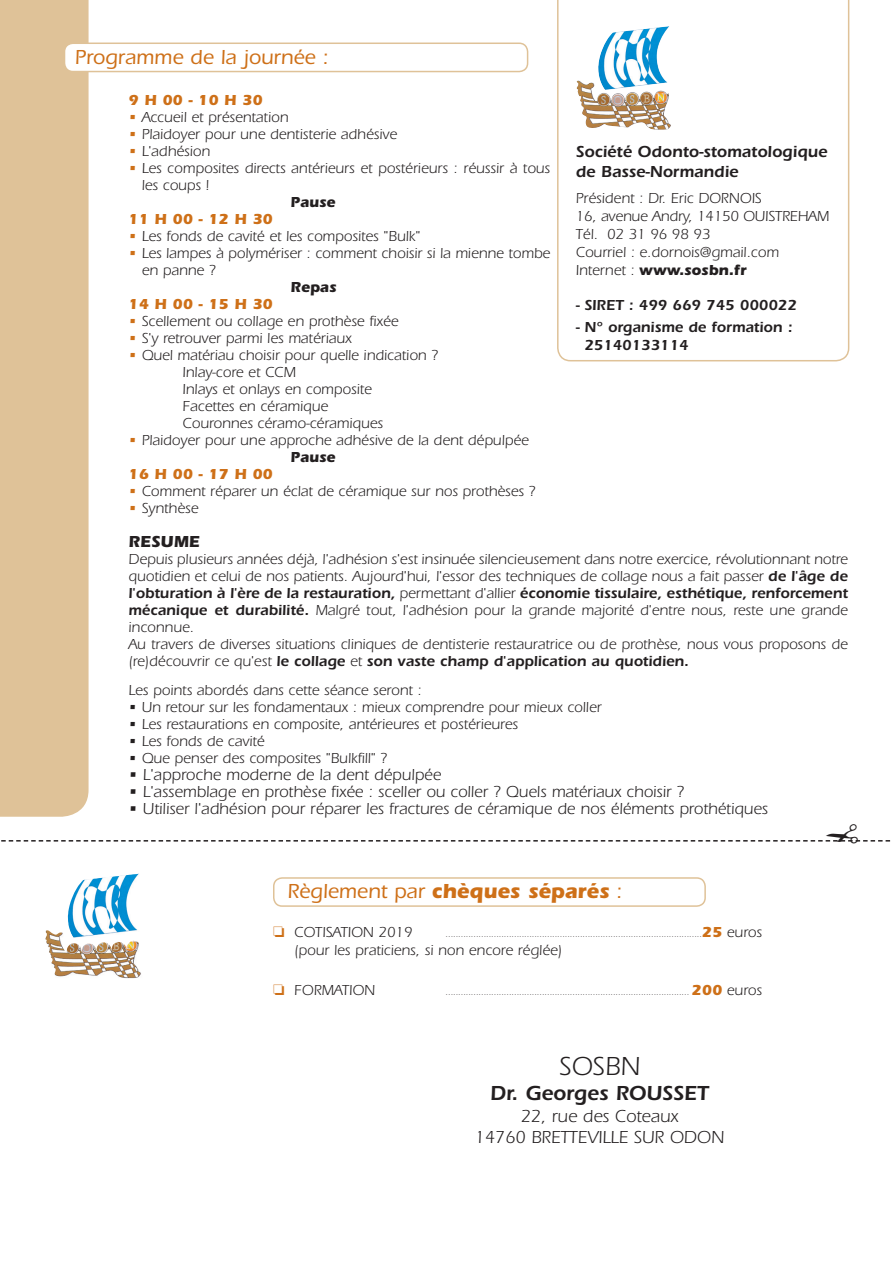
<style>
.page{position:relative;width:893px;height:1263px;background:#fff}
.page>*{position:absolute;margin:0;border:0;box-sizing:border-box;transform-origin:0 0}
.Normal_e{font:27px "Itc Eras";color:#231f20}
.Normal_e-2{font:700 21px "Itc Eras";color:#ce7018}
.Normal_e-3{font:500 21px "Itc Eras";color:#ce7018}
.Normal_e-4{font:600 21px "Itc Eras";color:#231f20}
.Normal_e-5{font:18px "Itc Eras";color:#231f20}
.Normal_e-6{font:16.5px "Itc Eras";color:#231f20}
.Normal_e-7{font:600 16.5px "Itc Eras";color:#231f20}
.Normal_e-8{font:700 16.5px "Itc Eras";color:#231f20}
.Normal_e-9{font:15px/17px "Itc Eras";color:#231f20}
.Normal_e-10{font:600 15px/18px "Itc Eras";color:#231f20}
.Normal_e-11{font:700 15px "Itc Eras";color:#ce7018}
.Normal_e-12{font:700 15px "Itc Eras";color:#231f20}
.Normal_e-13{font:9px "Itc Eras";color:#231f20}
.s1{color:#ce7018}
.s2{font-weight:600}
.s3{font-weight:700}
.s4{font-weight:500}
.s5{font-weight:700;font-size:15px;color:#ce7018}
.s6{font-size:15px}
</style>
<div class="page">
<div style="left:0;top:0;width:89px;height:817px;background:#dfc298"></div>
<div style="left:65px;top:43px;width:463px;height:29px;background:#fff;border-radius:9px"></div>
<div style="left:64px;top:43px;width:464px;height:29px;border:2px solid #dfc298;border-radius:9px"></div>
<svg style="left:557px;top:0;width:292px;height:361px"></svg>
<img style="left:576px;top:26px;width:93px;height:104px">
<img style="left:45px;top:873px;width:96px;height:106px">
<div style="left:273px;top:877px;width:433px;height:30px;border:2px solid #dfc298;border-radius:9px"></div>
<svg style="left:1px;top:840px;width:890px;height:2px"></svg>
<p class="Normal_e-3" style="left:75px;top:45px;width:255px">Programme de la journée :</p>
<p class="Normal_e-11" style="left:129px;top:91px;width:136px">9 H 00 - 10 H 30</p>
<p class="Normal_e-9" style="left:129px;top:109px;width:161px"><span class="s1">•</span> Accueil et présentation</p>
<p class="Normal_e-9" style="left:129px;top:126px;width:270px"><span class="s1">•</span> Plaidoyer pour une dentisterie adhésive</p>
<p class="Normal_e-9" style="left:129px;top:143px;width:83px"><span class="s1">•</span> L'adhésion</p>
<p class="Normal_e-9" style="left:142px;top:160px;width:410px;text-indent:-13px"><span class="s1">•</span> Les composites directs antérieurs et postérieurs : réussir à tous les coups !</p>
<p class="Normal_e-12" style="left:291px;top:193px;width:46px">Pause</p>
<p class="Normal_e-11" style="left:129px;top:210px;width:146px">11 H 00 - 12 H 30</p>
<p class="Normal_e-9" style="left:129px;top:228px;width:293px"><span class="s1">•</span> Les fonds de cavité et les composites "Bulk"</p>
<p class="Normal_e-9" style="left:142px;top:244px;width:410px;text-indent:-13px"><span class="s1">•</span> Les lampes à polymériser : comment choisir si la mienne tombe en panne ?</p>
<p class="Normal_e-12" style="left:291px;top:278px;width:47px">Repas</p>
<p class="Normal_e-11" style="left:129px;top:295px;width:146px">14 H 00 - 15 H 30</p>
<p class="Normal_e-9" style="left:129px;top:312px;width:272px"><span class="s1">•</span> Scellement ou collage en prothèse fixée</p>
<p class="Normal_e-9" style="left:129px;top:329px;width:225px"><span class="s1">•</span> S'y retrouver parmi les matériaux</p>
<p class="Normal_e-9" style="left:129px;top:346px;width:311px"><span class="s1">•</span> Quel matériau choisir pour quelle indication ?</p>
<p class="Normal_e-9" style="left:183px;top:363px;width:115px">Inlay-core et CCM</p>
<p class="Normal_e-9" style="left:183px;top:380px;width:191px">Inlays et onlays en composite</p>
<p class="Normal_e-9" style="left:183px;top:397px;width:147px">Facettes en céramique</p>
<p class="Normal_e-9" style="left:183px;top:414px;width:202px">Couronnes céramo-céramiques</p>
<p class="Normal_e-9" style="left:129px;top:431px;width:402px"><span class="s1">•</span> Plaidoyer pour une approche adhésive de la dent dépulpée</p>
<p class="Normal_e-12" style="left:291px;top:448px;width:46px">Pause</p>
<p class="Normal_e-11" style="left:129px;top:465px;width:146px">16 H 00 - 17 H 00</p>
<p class="Normal_e-9" style="left:129px;top:482px;width:409px"><span class="s1">•</span> Comment réparer un éclat de céramique sur nos prothèses ?</p>
<p class="Normal_e-9" style="left:129px;top:499px;width:71px"><span class="s1">•</span> Synthèse</p>
<p class="Normal_e-8" style="left:129px;top:531px;width:73px">RESUME</p>
<p class="Normal_e-9" style="left:129px;top:550px;width:721px;text-align:justify">Depuis plusieurs années déjà, l'adhésion s'est insinuée silencieusement dans notre exercice, révolutionnant notre quotidien et celui de nos patients. Aujourd'hui, l'essor des techniques de collage nous a fait passer <span class="s2">de l'âge de l'obturation à l'ère de la restauration,</span> permettant d'allier <span class="s2">économie tissulaire, esthétique, renforcement mécanique et durabilité.</span> Malgré tout, l'adhésion pour la grande majorité d'entre nous, reste une grande inconnue.</p>
<p class="Normal_e-9" style="left:129px;top:635px;width:721px">Au travers de diverses situations cliniques de dentisterie restauratrice ou de prothèse, nous vous proposons de (re)découvrir ce qu'est <span class="s2">le collage</span> et <span class="s2">son vaste champ d'application au quotidien.</span></p>
<p class="Normal_e-9" style="left:129px;top:682px;width:295px">Les points abordés dans cette séance seront :</p>
<p class="Normal_e-9" style="left:129px;top:699px;width:475px">• Un retour sur les fondamentaux : mieux comprendre pour mieux coller</p>
<p class="Normal_e-9" style="left:129px;top:716px;width:391px">• Les restaurations en composite, antérieures et postérieures</p>
<p class="Normal_e-9" style="left:129px;top:733px;width:138px">• Les fonds de cavité</p>
<p class="Normal_e-9" style="left:129px;top:750px;width:260px">• Que penser des composites "Bulkfill" ?</p>
<p class="Normal_e-6" style="left:129px;top:766px;width:314px">• L'approche moderne de la dent dépulpée</p>
<p class="Normal_e-6" style="left:129px;top:783px;width:557px">• L'assemblage en prothèse fixée : sceller ou coller ? Quels matériaux choisir ?</p>
<p class="Normal_e-6" style="left:129px;top:800px;width:641px">• Utiliser l'adhésion pour réparer les fractures de céramique de nos éléments prothétiques</p>
<p class="Normal_e-7" style="left:576px;top:142px;width:253px">Société Odonto-stomatologique</p>
<p class="Normal_e-7" style="left:576px;top:162px;width:164px">de Basse-Normandie</p>
<p class="Normal_e-9" style="left:576px;top:190px;width:187px">Président : Dr. Eric DORNOIS</p>
<p class="Normal_e-9" style="left:576px;top:208px;width:255px">16, avenue Andry, 14150 OUISTREHAM</p>
<p class="Normal_e-9" style="left:576px;top:226px;width:136px">Tél. 02 31 96 98 93</p>
<p class="Normal_e-9" style="left:576px;top:244px;width:205px;line-height:18px">Courriel : e.dornois@gmail.com<br>Internet : <span class="s3">www.sosbn.fr</span></p>
<p class="Normal_e-10" style="left:576px;top:296px;width:223px">- SIRET : 499 669 745 000022</p>
<p class="Normal_e-10" style="left:584px;top:318px;width:210px;text-indent:-9px">- N° organisme de formation :<br>25140133114</p>
<p class="Normal_e-2" style="left:287px;top:879px;width:336px"><span class="s4">Règlement par</span> chèques séparés <span class="s4">:</span></p>
<p class="Normal_e-9" style="left:273px;top:924px;width:141px"><span class="s1">□</span> COTISATION 2019</p>
<p class="Normal_e-13" style="left:446px;top:929px;width:318px">.....................................................................................................<span class="s5">25</span> <span class="s6">euros</span></p>
<p class="Normal_e-9" style="left:294px;top:942px;width:269px">(pour les praticiens, si non encore réglée)</p>
<p class="Normal_e-9" style="left:273px;top:982px;width:104px"><span class="s1">□</span> FORMATION</p>
<p class="Normal_e-13" style="left:446px;top:987px;width:318px">................................................................................................ <span class="s5">200</span> <span class="s6">euros</span></p>
<p class="Normal_e" style="left:559px;top:1051px;width:83px">SOSBN</p>
<p class="Normal_e-4" style="left:490px;top:1081px;width:220px">Dr. Georges ROUSSET</p>
<p class="Normal_e-5" style="left:521px;top:1106px;width:159px">22, rue des Coteaux</p>
<p class="Normal_e-5" style="left:475px;top:1127px;width:251px">14760 BRETTEVILLE SUR ODON</p>
</div>
